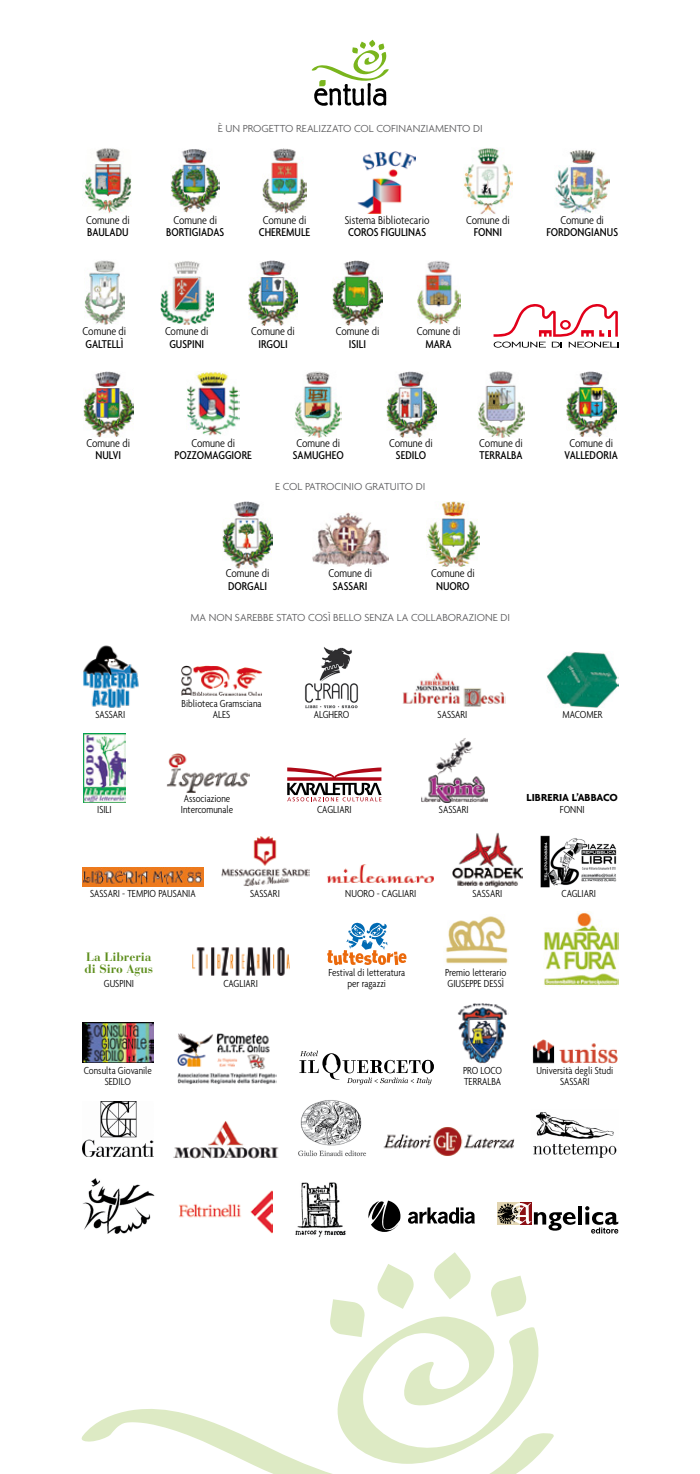
<style>
.page{position:relative;width:700px;height:1474px;background:#fff}
.page>*{position:absolute;margin:0;border:0;box-sizing:border-box;transform-origin:0 0}
.t1{font:300 condensed 12.25px "Agenda";color:#000}
.t2{font:500 condensed 12.25px "Agenda";color:#000}
.t3{font:700 12.08px/12.1px "Bauer Bodoni";color:#5d8e1c}
.t4{font:300 condensed 11.03px/11px "Agenda";color:#000}
.t5{font:300 11.03px "Agenda";color:#58585a}
.t6{font:700 11.03px "Agenda";color:#000}
.t7{font:300 condensed 11.03px "Agenda";letter-spacing:.075em;color:#000}
</style>
<div class="page">
<svg style="left:81px;top:1252px;width:473px;height:221px"></svg>
<svg style="left:493px;top:304px;width:125px;height:43px"></svg>
<img style="left:417px;top:261px;width:43px;height:63px">
<img style="left:248px;top:260px;width:49px;height:65px">
<img style="left:332px;top:260px;width:50px;height:65px">
<img style="left:160px;top:261px;width:53px;height:63px">
<img style="left:84px;top:260px;width:40px;height:65px">
<img style="left:170px;top:149px;width:50px;height:64px">
<img style="left:84px;top:148px;width:48px;height:65px">
<img style="left:262px;top:148px;width:44px;height:65px">
<img style="left:555px;top:150px;width:54px;height:63px">
<img style="left:464px;top:148px;width:48px;height:66px">
<img style="left:357px;top:151px;width:59px;height:62px">
<svg style="left:311px;top:40px;width:78px;height:66px"></svg>
<img style="left:426px;top:501px;width:53px;height:65px">
<img style="left:312px;top:512px;width:76px;height:54px">
<img style="left:222px;top:501px;width:51px;height:67px">
<img style="left:83px;top:372px;width:50px;height:65px">
<img style="left:295px;top:371px;width:46px;height:66px">
<img style="left:187px;top:371px;width:53px;height:65px">
<img style="left:478px;top:371px;width:46px;height:66px">
<img style="left:566px;top:372px;width:50px;height:64px">
<img style="left:386px;top:372px;width:50px;height:65px">
<img style="left:421px;top:738px;width:66px;height:64px">
<img style="left:166px;top:753px;width:83px;height:40px">
<svg style="left:287px;top:767px;width:94px;height:34px"></svg>
<img style="left:83px;top:733px;width:42px;height:69px">
<img style="left:83px;top:645px;width:55px;height:63px">
<img style="left:181px;top:665px;width:82px;height:31px">
<img style="left:305px;top:647px;width:53px;height:61px">
<img style="left:403px;top:672px;width:102px;height:34px">
<img style="left:547px;top:652px;width:71px;height:55px">
<img style="left:82px;top:867px;width:122px;height:19px">
<img style="left:221px;top:836px;width:88px;height:50px">
<img style="left:327px;top:864px;width:107px;height:19px">
<img style="left:452px;top:832px;width:70px;height:56px">
<img style="left:540px;top:835px;width:77px;height:53px">
<img style="left:383px;top:1127px;width:132px;height:29px">
<img style="left:298px;top:1100px;width:68px;height:56px">
<img style="left:173px;top:1121px;width:106px;height:38px">
<img style="left:82px;top:1101px;width:71px;height:55px">
<img style="left:533px;top:1112px;width:84px;height:46px">
<img style="left:179px;top:1190px;width:94px;height:43px">
<img style="left:295px;top:1182px;width:51px;height:55px">
<img style="left:83px;top:1178px;width:72px;height:56px">
<svg style="left:368px;top:1200px;width:32px;height:31px"></svg>
<svg style="left:408px;top:1207px;width:67px;height:16px"></svg>
<hr style="left:578px;top:1206px;width:4px;height:18px;background:#000">
<svg style="left:585px;top:1206px;width:33px;height:27px"></svg>
<svg style="left:497px;top:1202px;width:78px;height:28px"></svg>
<img style="left:82px;top:1022px;width:72px;height:40px">
<img style="left:532px;top:1039px;width:86px;height:25px">
<svg style="left:299px;top:1050px;width:134px;height:34px"></svg>
<img style="left:457px;top:1003px;width:50px;height:60px">
<img style="left:177px;top:1033px;width:100px;height:51px">
<img style="left:192px;top:948px;width:98px;height:27px">
<img style="left:446px;top:916px;width:62px;height:48px">
<img style="left:543px;top:911px;width:75px;height:75px">
<svg style="left:327px;top:922px;width:79px;height:43px"></svg>
<p class="t1" style="left:86px;top:213px;width:45px">Comune di</p>
<p class="t2" style="left:87px;top:225px;width:43px">BAULADU</p>
<p class="t1" style="left:83px;top:324px;width:45px">Comune di</p>
<p class="t2" style="left:85px;top:336px;width:39px">GALTELLÌ</p>
<p class="t5" style="left:218px;top:122px;width:266px">È UN PROGETTO REALIZZATO COL COFINANZIAMENTO DI</p>
<p class="t1" style="left:173px;top:213px;width:45px">Comune di</p>
<p class="t2" style="left:166px;top:225px;width:59px">BORTIGIADAS</p>
<p class="t1" style="left:263px;top:213px;width:45px">Comune di</p>
<p class="t2" style="left:259px;top:225px;width:52px">CHEREMULE</p>
<p class="t1" style="left:344px;top:213px;width:86px">Sistema Bibliotecario</p>
<p class="t2" style="left:348px;top:225px;width:79px">COROS FIGULINAS</p>
<p class="t1" style="left:466px;top:213px;width:45px">Comune di</p>
<p class="t2" style="left:473px;top:225px;width:28px">FONNI</p>
<p class="t1" style="left:165px;top:324px;width:45px">Comune di</p>
<p class="t2" style="left:169px;top:336px;width:35px">GUSPINI</p>
<p class="t1" style="left:251px;top:324px;width:45px">Comune di</p>
<p class="t2" style="left:258px;top:336px;width:31px">IRGOLI</p>
<p class="t1" style="left:335px;top:324px;width:45px">Comune di</p>
<p class="t2" style="left:349px;top:336px;width:17px">ISILI</p>
<p class="t1" style="left:416px;top:324px;width:45px">Comune di</p>
<p class="t2" style="left:425px;top:336px;width:28px">MARA</p>
<p class="t1" style="left:560px;top:213px;width:45px">Comune di</p>
<p class="t2" style="left:546px;top:225px;width:73px">FORDONGIANUS</p>
<p class="t1" style="left:86px;top:436px;width:45px">Comune di</p>
<p class="t2" style="left:95px;top:448px;width:26px">NULVI</p>
<p class="t1" style="left:191px;top:436px;width:45px">Comune di</p>
<p class="t2" style="left:174px;top:448px;width:51px">POZZOMAGGIO</p>
<p class="t2" style="left:241px;top:448px;width:11px">RE</p>
<p class="t1" style="left:296px;top:436px;width:45px">Comune di</p>
<p class="t2" style="left:293px;top:448px;width:46px">SAMUGHEO</p>
<p class="t1" style="left:389px;top:436px;width:45px">Comune di</p>
<p class="t2" style="left:396px;top:448px;width:32px">SEDILO</p>
<p class="t5" style="left:275px;top:480px;width:152px">E COL PATROCINIO GRATUITO DI</p>
<p class="t1" style="left:479px;top:436px;width:45px">Comune di</p>
<p class="t2" style="left:479px;top:448px;width:45px">TERRALBA</p>
<p class="t1" style="left:226px;top:566px;width:45px">Comune di</p>
<p class="t2" style="left:228px;top:578px;width:41px">DORGALI</p>
<p class="t1" style="left:328px;top:566px;width:45px">Comune di</p>
<p class="t2" style="left:333px;top:578px;width:7px">SASSAR</p>
<p class="t2" style="left:365px;top:578px;width:4px">I</p>
<p class="t1" style="left:431px;top:566px;width:45px">Comune di</p>
<p class="t2" style="left:436px;top:578px;width:35px">NUORO</p>
<p class="t5" style="left:190px;top:610px;width:321px">MA NON SAREBBE STATO COSÌ BELLO SENZA LA COLLABORAZIONE DI</p>
<p class="t1" style="left:569px;top:436px;width:45px">Comune di</p>
<p class="t2" style="left:564px;top:448px;width:53px">VALLEDORIA</p>
<p class="t4" style="left:95px;top:708px;width:6px">SASSARI</p>
<p class="t4" style="left:213px;top:697px;width:50px;text-indent:-31px">Biblioteca Gramsciana<br>ALES</p>
<p class="t4" style="left:313px;top:708px;width:21px">ALGHERO</p>
<p class="t4" style="left:437px;top:708px;width:6px">SASSARI</p>
<p class="t4" style="left:562px;top:708px;width:7px">MACOMER</p>
<p class="t4" style="left:184px;top:792px;width:48px">Associazione</p>
<p class="t4" style="left:97px;top:803px;width:4px">ISILI</p>
<p class="t4" style="left:181px;top:803px;width:54px">Intercomunale</p>
<p class="t4" style="left:317px;top:803px;width:21px">CAGLIARI</p>
<p class="t4" style="left:439px;top:803px;width:6px">SASSARI</p>
<p class="t6" style="left:526px;top:790px;width:93px">LIBRERIA L’ABBACO</p>
<p class="t4" style="left:559px;top:803px;width:6px">FONNI</p>
<p class="t4" style="left:90px;top:887px;width:6px">SASSARI</p>
<p class="t4" style="left:122px;top:887px;width:11px">- TEMPIO</p>
<p class="t4" style="left:158px;top:887px;width:6px">PAUSANIA</p>
<p class="t4" style="left:250px;top:887px;width:6px">SASSARI</p>
<p class="t4" style="left:345px;top:887px;width:7px">NUORO</p>
<p class="t7" style="left:376px;top:887px;width:41px">- cagliari</p>
<p class="t4" style="left:472px;top:887px;width:6px">SASSARI</p>
<p class="t4" style="left:561px;top:887px;width:21px">CAGLIARI</p>
<p class="t3" style="left:84px;top:951px;width:70px">La Libreria di Siro Agus</p>
<p class="t4" style="left:104px;top:977px;width:11px">GUSPINI</p>
<p class="t4" style="left:223px;top:977px;width:21px">CAGLIARI</p>
<p class="t4" style="left:328px;top:966px;width:78px;text-align:center">Festival di letteratura per ragazzi</p>
<p class="t4" style="left:445px;top:966px;width:63px">Premio letterario g iuseppe dessì</p>
<p class="t4" style="left:105px;top:1064px;width:49px;text-indent:-21px">Consulta Giovanile<br>SEDILO</p>
<p class="t4" style="left:560px;top:1064px;width:55px;text-indent:-24px">Università degli Studi<br>SASSARI</p>
<p class="t4" style="left:463px;top:1064px;width:24px">PRO LOCO<br>TERRALBA</p>
</div>
